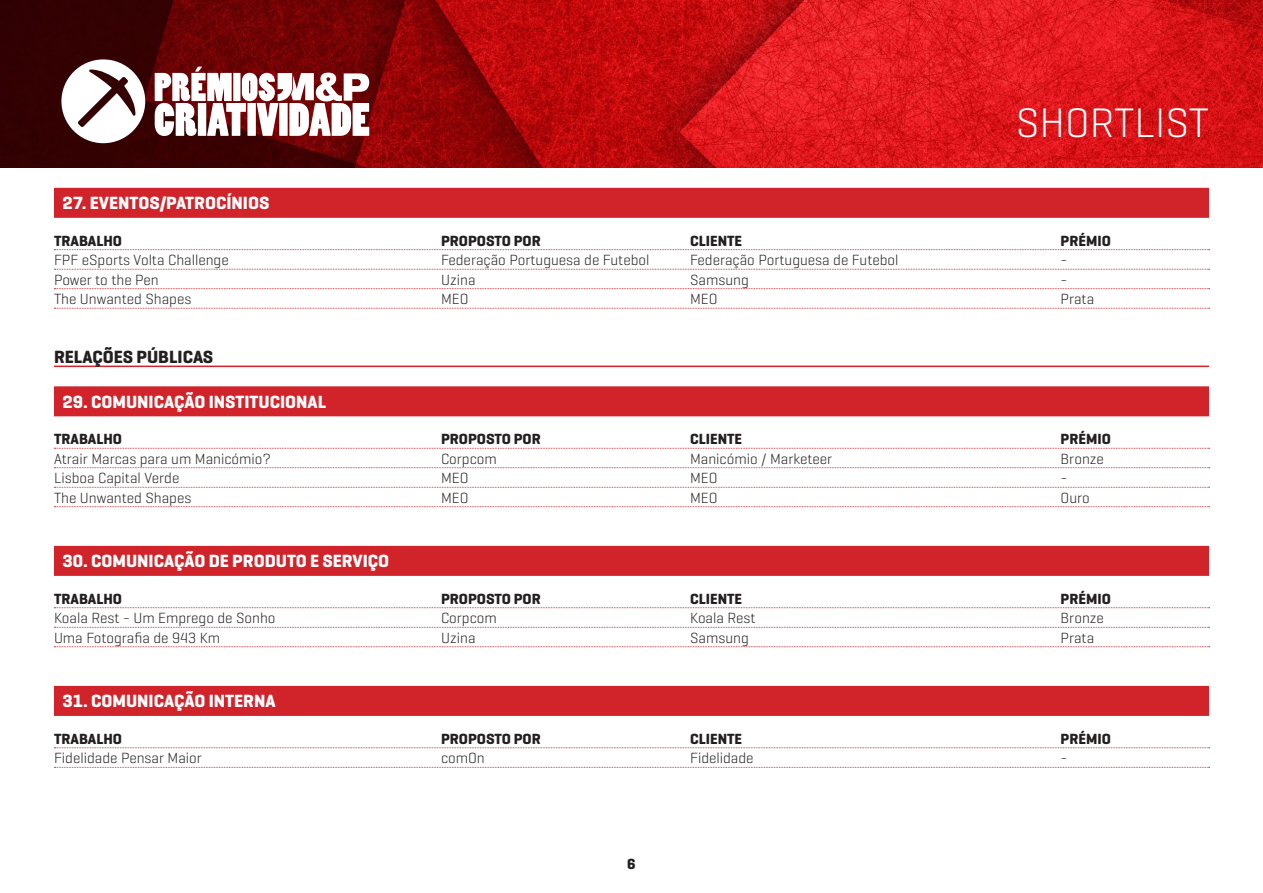
<style>
.page{position:relative;width:1263px;height:893px;background:#fff}
.page>*{position:absolute;margin:0;border:0;box-sizing:border-box;transform-origin:0 0}
.t1{font:300 42px "Geogrotesque";color:#fff}
.tit{font:700 18px "Geogrotesque";color:#fff}
.t2{font:700 18px "Geogrotesque";color:#231f20}
.t3{font:300 15px "Geogrotesque";color:#231f20}
.t4{font:700 15px "Geogrotesque";color:#231f20}
</style>
<div class="page">
<div style="left:54px;top:188px;width:1155px;height:30px;background:#d1232a"></div>
<svg style="left:54px;top:249px;width:1155px;height:1px"></svg>
<svg style="left:54px;top:269px;width:1155px;height:1px"></svg>
<svg style="left:54px;top:288px;width:1155px;height:1px"></svg>
<svg style="left:54px;top:308px;width:1155px;height:1px"></svg>
<hr style="left:54px;top:366px;width:1155px;height:1px;background:#d1232a">
<div style="left:54px;top:386px;width:1155px;height:30px;background:#d1232a"></div>
<svg style="left:54px;top:448px;width:1155px;height:1px"></svg>
<svg style="left:54px;top:467px;width:1155px;height:1px"></svg>
<svg style="left:54px;top:487px;width:1155px;height:1px"></svg>
<svg style="left:54px;top:506px;width:1155px;height:1px"></svg>
<div style="left:54px;top:546px;width:1155px;height:30px;background:#d1232a"></div>
<svg style="left:54px;top:607px;width:1155px;height:1px"></svg>
<svg style="left:54px;top:627px;width:1155px;height:1px"></svg>
<svg style="left:54px;top:646px;width:1155px;height:1px"></svg>
<div style="left:54px;top:686px;width:1155px;height:30px;background:#d1232a"></div>
<svg style="left:54px;top:747px;width:1155px;height:1px"></svg>
<svg style="left:54px;top:767px;width:1155px;height:1px"></svg>
<img style="left:0;top:0;width:1263px;height:168px">
<svg style="left:61px;top:59px;width:84px;height:84px"></svg>
<svg style="left:155px;top:67px;width:214px;height:69px"></svg>
<p class="t1" style="left:1016px;top:96px;width:194px">SHORTLIST</p>
<p class="tit" style="left:63px;top:192px;width:208px">27. EVENTOS/PATROCÍNIOS</p>
<p class="t4" style="left:54px;top:231px;width:70px">TRABALHO</p>
<p class="t4" style="left:441px;top:231px;width:101px">PROPOSTO POR</p>
<p class="t4" style="left:690px;top:231px;width:54px">CLIENTE</p>
<p class="t4" style="left:1061px;top:231px;width:52px">PRÉMIO</p>
<p class="t3" style="left:54px;top:251px;width:176px">FPF eSports Volta Challenge</p>
<p class="t3" style="left:441px;top:251px;width:210px">Federação Portuguesa de Futebol</p>
<p class="t3" style="left:690px;top:251px;width:210px">Federação Portuguesa de Futebol</p>
<p class="t3" style="left:1061px;top:251px;width:8px">-</p>
<p class="t3" style="left:54px;top:270px;width:106px">Power to the Pen</p>
<p class="t3" style="left:441px;top:270px;width:36px">Uzina</p>
<p class="t3" style="left:690px;top:270px;width:60px">Samsung</p>
<p class="t3" style="left:1061px;top:270px;width:8px">-</p>
<p class="t3" style="left:54px;top:290px;width:139px">The Unwanted Shapes</p>
<p class="t3" style="left:441px;top:290px;width:29px">MEO</p>
<p class="t3" style="left:690px;top:290px;width:29px">MEO</p>
<p class="t3" style="left:1061px;top:290px;width:35px">Prata</p>
<p class="t2" style="left:54px;top:345px;width:161px">RELAÇÕES PÚBLICAS</p>
<p class="tit" style="left:63px;top:390px;width:265px">29. COMUNICAÇÃO INSTITUCIONAL</p>
<p class="t4" style="left:54px;top:430px;width:70px">TRABALHO</p>
<p class="t4" style="left:441px;top:430px;width:101px">PROPOSTO POR</p>
<p class="t4" style="left:690px;top:430px;width:54px">CLIENTE</p>
<p class="t4" style="left:1061px;top:430px;width:52px">PRÉMIO</p>
<p class="t3" style="left:54px;top:449px;width:218px">Atrair Marcas para um Manicómio?</p>
<p class="t3" style="left:441px;top:449px;width:57px">Corpcom</p>
<p class="t3" style="left:690px;top:449px;width:144px">Manicómio / Marketeer</p>
<p class="t3" style="left:1061px;top:449px;width:45px">Bronze</p>
<p class="t3" style="left:54px;top:469px;width:127px">Lisboa Capital Verde</p>
<p class="t3" style="left:441px;top:469px;width:29px">MEO</p>
<p class="t3" style="left:690px;top:469px;width:29px">MEO</p>
<p class="t3" style="left:1061px;top:469px;width:8px">-</p>
<p class="t3" style="left:54px;top:488px;width:139px">The Unwanted Shapes</p>
<p class="t3" style="left:441px;top:488px;width:29px">MEO</p>
<p class="t3" style="left:690px;top:488px;width:29px">MEO</p>
<p class="t3" style="left:1061px;top:488px;width:31px">Ouro</p>
<p class="tit" style="left:63px;top:550px;width:328px">30. COMUNICAÇÃO DE PRODUTO E SERVIÇO</p>
<p class="t4" style="left:54px;top:589px;width:70px">TRABALHO</p>
<p class="t4" style="left:441px;top:589px;width:101px">PROPOSTO POR</p>
<p class="t4" style="left:690px;top:589px;width:54px">CLIENTE</p>
<p class="t4" style="left:1061px;top:589px;width:52px">PRÉMIO</p>
<p class="t3" style="left:54px;top:609px;width:223px">Koala Rest - Um Emprego de Sonho</p>
<p class="t3" style="left:441px;top:609px;width:57px">Corpcom</p>
<p class="t3" style="left:690px;top:609px;width:67px">Koala Rest</p>
<p class="t3" style="left:1061px;top:609px;width:45px">Bronze</p>
<p class="t3" style="left:54px;top:628px;width:167px">Uma Fotografia de 943 Km</p>
<p class="t3" style="left:441px;top:628px;width:36px">Uzina</p>
<p class="t3" style="left:690px;top:628px;width:60px">Samsung</p>
<p class="t3" style="left:1061px;top:628px;width:35px">Prata</p>
<p class="tit" style="left:63px;top:690px;width:215px">31. COMUNICAÇÃO INTERNA</p>
<p class="t4" style="left:54px;top:729px;width:70px">TRABALHO</p>
<p class="t4" style="left:441px;top:729px;width:101px">PROPOSTO POR</p>
<p class="t4" style="left:690px;top:729px;width:54px">CLIENTE</p>
<p class="t4" style="left:1061px;top:729px;width:52px">PRÉMIO</p>
<p class="t3" style="left:54px;top:749px;width:149px">Fidelidade Pensar Maior</p>
<p class="t3" style="left:441px;top:749px;width:45px">comOn</p>
<p class="t3" style="left:690px;top:749px;width:65px">Fidelidade</p>
<p class="t3" style="left:1061px;top:749px;width:8px">-</p>
<p class="t4" style="left:627px;top:855px;width:10px">6</p>
</div>
